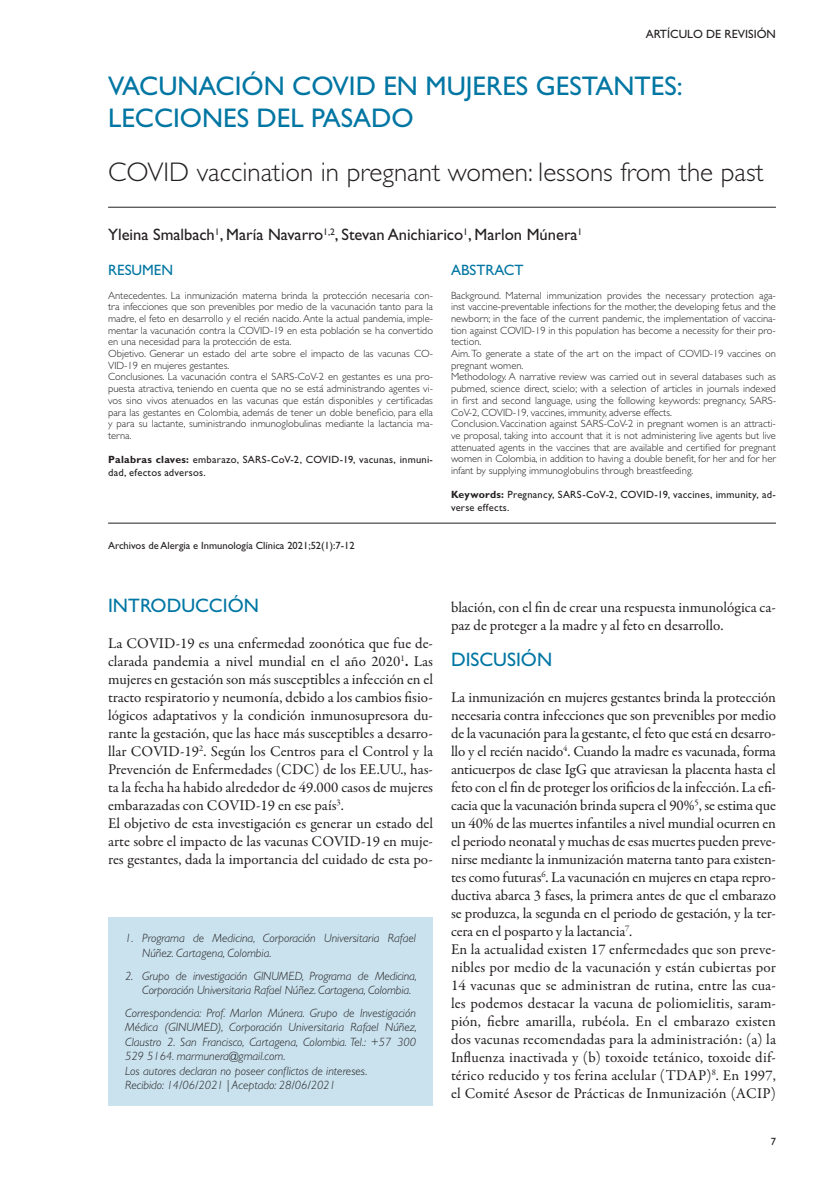
<style>
.page{position:relative;width:830px;height:1191px;background:#fff}
.page>*{position:absolute;margin:0;border:0;box-sizing:border-box;transform-origin:0 0}
.titulo_castellano{font:27px/32.4px "Gill Sans Std";color:#0076a3}
.titulo_ingles{font:300 27px "Gill Sans Std";color:#231f20}
.texto{font:19.5px "Gill Sans Std";color:#0076a3}
.autores{font:16.5px "Gill Sans Std";color:#231f20}
.texto-2{font:15px/18px "Garamond Premr Pro";color:#231f20;text-align:justify}
.texto-3{font:15px "Gill Sans Std";color:#0076a3}
.afiliaciones{font:italic 300 12px/14.4px "Gill Sans Std";color:#231f20;text-align:justify}
.afiliaciones_frances{font:italic 300 12px/14.4px "Gill Sans Std";letter-spacing:-.01em;color:#231f20}
.volanta_seccion{font:12px "Gill Sans Std";color:#231f20}
.texto-4{font:300 10.5px/11.7px "Gill Sans Std";color:#231f20;text-align:justify}
.texto-5{font:10.5px/12.6px "Gill Sans Std";letter-spacing:.02em;color:#231f20}
.datos_de_publicacion{font:10.5px "Gill Sans Std";color:#231f20}
.s1{font-weight:700}
</style>
<div class="page">
<hr style="left:108px;top:207px;width:667px;height:1px;background:#231f20">
<hr style="left:108px;top:523px;width:667px;height:1px;background:#231f20">
<div style="left:108px;top:917px;width:325px;height:189px;background:#c9e2ee"></div>
<p class="volanta_seccion" style="left:645px;top:27px;width:132px">ARTÍCULO DE REVISIÓN</p>
<p class="titulo_castellano" style="left:108px;top:70px;width:575px">VACUNACIÓN COVID EN MUJERES GESTANTES:<br>LECCIONES DEL PASADO</p>
<p class="titulo_ingles" style="left:108px;top:157px;width:657px">COVID vaccination in pregnant women: lessons from the past</p>
<p class="autores" style="left:108px;top:225px;width:475px">Yleina Smalbach<sup>1</sup>, María Navarro<sup>1,2</sup>, Stevan Anichiarico<sup>1</sup>, Marlon Múnera<sup>1</sup></p>
<p class="texto-3" style="left:108px;top:261px;width:66px">RESUMEN</p>
<p class="texto-4" style="left:108px;top:289px;width:326px">Antecedentes. La inmunización materna brinda la protección necesaria con&shy;tra infecciones que son prevenibles por medio de la vacunación tanto para la madre, el feto en desarrollo y el recién nacido. Ante la actual pandemia, imple&shy;mentar la vacunación contra la COVID-19 en esta población se ha convertido en una necesidad para la protección de esta.</p>
<p class="texto-4" style="left:108px;top:348px;width:326px">Objetivo. Generar un estado del arte sobre el impacto de las vacunas CO-<br>VID-19 en mujeres gestantes.</p>
<p class="texto-4" style="left:108px;top:371px;width:326px">Conclusiones. La vacunación contra el SARS-CoV-2 en gestantes es una pro&shy;puesta atractiva, teniendo en cuenta que no se está administrando agentes vi&shy;vos sino vivos atenuados en las vacunas que están disponibles y certificadas para las gestantes en Colombia, además de tener un doble beneficio, para ella y para su lactante, suministrando inmunoglobulinas mediante la lactancia ma&shy;terna.</p>
<p class="texto-5" style="left:108px;top:453px;width:326px"><span class="s1">Palabras claves:</span> embarazo, SARS-CoV-2, COVID-19, vacunas, inmuni&shy;dad, efectos adversos.</p>
<p class="texto-3" style="left:451px;top:261px;width:74px">ABSTRACT</p>
<p class="texto-4" style="left:451px;top:289px;width:326px">Background. Maternal immunization provides the necessary protection aga&shy;inst vaccine-preventable infections for the mother, the developing fetus and the newborn; in the face of the current pandemic, the implementation of vaccina&shy;tion against COVID-19 in this population has become a necessity for their pro&shy;tection.</p>
<p class="texto-4" style="left:451px;top:348px;width:326px">Aim. To generate a state of the art on the impact of COVID-19 vaccines on pregnant women.</p>
<p class="texto-4" style="left:451px;top:371px;width:326px">Methodology. A narrative review was carried out in several databases such as pubmed, science direct, scielo; with a selection of articles in journals indexed in first and second language, using the following keywords: pregnancy, SARS-CoV-2, COVID-19, vaccines, immunity, adverse effects.</p>
<p class="texto-4" style="left:451px;top:418px;width:326px">Conclusion. Vaccination against SARS-CoV-2 in pregnant women is an attracti&shy;ve proposal, taking into account that it is not administering live agents but live attenuated agents in the vaccines that are available and certified for pregnant women in Colombia, in addition to having a double benefit, for her and for her infant by supplying immunoglobulins through breastfeeding.</p>
<p class="texto-5" style="left:451px;top:488px;width:326px"><span class="s1">Keywords:</span> Pregnancy, SARS-CoV-2, COVID-19, vaccines, immunity, ad&shy;verse effects.</p>
<p class="datos_de_publicacion" style="left:108px;top:539px;width:248px">Archivos de Alergia e Inmunología Clínica 2021;52(1):7-12</p>
<p class="texto" style="left:108px;top:594px;width:152px">INTRODUCCIÓN</p>
<p class="texto-2" style="left:108px;top:635px;width:326px">La COVID-19 es una enfermedad zoonótica que fue de&shy;clarada pandemia a nivel mundial en el año 2020<sup>1</sup><span class="s1">.</span> Las mujeres en gestación son más susceptibles a infección en el tracto respiratorio y neumonía, debido a los cambios fisio&shy;lógicos adaptativos y la condición inmunosupresora du&shy;rante la gestación, que las hace más susceptibles a desarro&shy;llar COVID-19<sup>2</sup>. Según los Centros para el Control y la Prevención de Enfermedades (CDC) de los EE.UU., has&shy;ta la fecha ha habido alrededor de 49.000 casos de mujeres embarazadas con COVID-19 en ese país<sup>3</sup>.</p>
<p class="texto-2" style="left:108px;top:815px;width:326px">El objetivo de esta investigación es generar un estado del arte sobre el impacto de las vacunas COVID-19 en muje&shy;res gestantes, dada la importancia del cuidado de esta po-</p>
<p class="afiliaciones_frances" style="left:142px;top:931px;width:275px;text-indent:-17px">1. Programa de Medicina, Corporación Universitaria Rafael<br>Núñez. Cartagena, Colombia.</p>
<p class="afiliaciones_frances" style="left:142px;top:968px;width:276px;text-indent:-17px">2. Grupo de investigación GINUMED, Programa de Medicina,<br>Corporación Universitaria Rafael Núñez. Cartagena, Colombia.</p>
<p class="afiliaciones" style="left:125px;top:1005px;width:293px">Correspondencia: Prof. Marlon Múnera. Grupo de Investigación Médica (GINUMED), Corporación Universitaria Rafael Núñez, Claustro 2. San Francisco, Cartagena, Colombia. Tel.: +57 300<br>529 5164. marmunera@gmail.com.</p>
<p class="afiliaciones" style="left:125px;top:1063px;width:244px">Los autores declaran no poseer conflictos de intereses.</p>
<p class="afiliaciones" style="left:125px;top:1077px;width:212px">Recibido: 14/06/2021 | Aceptado: 28/06/2021</p>
<p class="texto-2" style="left:451px;top:599px;width:326px">blación, con el fin de crear una respuesta inmunológica ca&shy;paz de proteger a la madre y al feto en desarrollo.</p>
<p class="texto" style="left:451px;top:648px;width:103px">DISCUSIÓN</p>
<p class="texto-2" style="left:451px;top:689px;width:326px">La inmunización en mujeres gestantes brinda la protección necesaria contra infecciones que son prevenibles por medio de la vacunación para la gestante, el feto que está en desarro&shy;llo y el recién nacido<sup>4</sup>. Cuando la madre es vacunada, forma anticuerpos de clase IgG que atraviesan la placenta hasta el feto con el fin de proteger los orificios de la infección. La efi&shy;cacia que la vacunación brinda supera el 90%<sup>5</sup>, se estima que un 40% de las muertes infantiles a nivel mundial ocurren en el periodo neonatal y muchas de esas muertes pueden preve&shy;nirse mediante la inmunización materna tanto para existen&shy;tes como futuras<sup>6</sup>. La vacunación en mujeres en etapa repro&shy;ductiva abarca 3 fases, la primera antes de que el embarazo se produzca, la segunda en el periodo de gestación, y la ter&shy;cera en el posparto y la lactancia<sup>7</sup>.</p>
<p class="texto-2" style="left:451px;top:941px;width:326px">En la actualidad existen 17 enfermedades que son preve&shy;nibles por medio de la vacunación y están cubiertas por 14 vacunas que se administran de rutina, entre las cua&shy;les podemos destacar la vacuna de poliomielitis, saram&shy;pión, fiebre amarilla, rubéola. En el embarazo existen dos vacunas recomendadas para la administración: (a) la Influenza inactivada y (b) toxoide tetánico, toxoide dif&shy;térico reducido y tos ferina acelular (TDAP)<sup>8</sup>. En 1997, el Comité Asesor de Prácticas de Inmunización (ACIP)</p>
<p class="texto-5" style="left:770px;top:1135px;width:7px">7</p>
</div>
